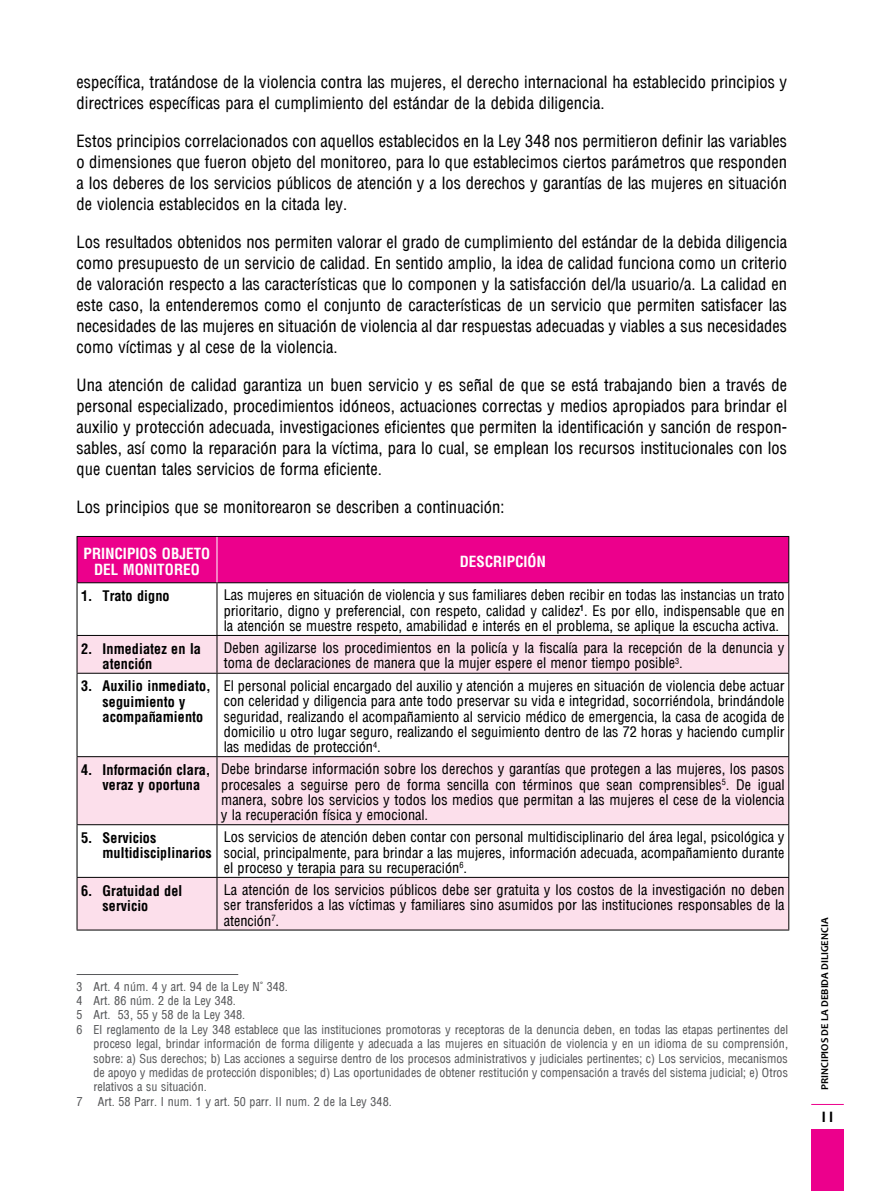
<style>
.page{position:relative;width:885px;height:1191px;background:#fff}
.page>*{position:absolute;margin:0;border:0;box-sizing:border-box;transform-origin:0 0}
.t1{font:16.5px/21px "Arena Condensed";color:#000;text-align:justify}
.t2{font:700 15px/16.2px "Arena Condensed";color:#fff;text-align:center}
.t3{font:700 15px "Gill Sans";color:#000;scale:.9 1}
.t4{font:14.25px/15.5px "Arena Condensed";color:#000;text-align:justify}
.t5{font:700 14.25px/15.5px "Arena Condensed";color:#000}
.t6{font:12px "Arena Condensed";color:#58595b}
.t7{font:700 10.5px "Candara";color:#000}
</style>
<div class="page">
<div style="left:811px;top:1128px;width:32px;height:63px;background:#ec008c"></div>
<hr style="left:811px;top:1104px;width:32px;height:1px;background:#ec008c">
<div style="left:78px;top:537px;width:710px;height:45px;background:#ec008c"></div>
<svg style="left:78px;top:636px;width:710px;height:293px;fill:#fcdfeb"></svg>
<hr style="left:77px;top:536px;width:140px;height:1px;background:#000">
<hr style="left:77px;top:537px;width:1px;height:45px;background:#000">
<hr style="left:217px;top:536px;width:572px;height:1px;background:#000">
<hr style="left:788px;top:537px;width:1px;height:45px;background:#000">
<hr style="left:77px;top:582px;width:140px;height:1px;background:#000">
<hr style="left:77px;top:583px;width:1px;height:52px;background:#000">
<hr style="left:217px;top:582px;width:572px;height:1px;background:#000">
<hr style="left:216px;top:583px;width:1px;height:52px;background:#000">
<hr style="left:788px;top:583px;width:1px;height:52px;background:#000">
<hr style="left:77px;top:635px;width:140px;height:1px;background:#000">
<hr style="left:77px;top:636px;width:1px;height:37px;background:#000">
<hr style="left:217px;top:635px;width:572px;height:1px;background:#000">
<hr style="left:216px;top:636px;width:1px;height:37px;background:#000">
<hr style="left:788px;top:636px;width:1px;height:37px;background:#000">
<hr style="left:77px;top:673px;width:140px;height:1px;background:#000">
<hr style="left:77px;top:673px;width:1px;height:83px;background:#000">
<hr style="left:217px;top:673px;width:572px;height:1px;background:#000">
<hr style="left:216px;top:673px;width:1px;height:83px;background:#000">
<hr style="left:788px;top:673px;width:1px;height:83px;background:#000">
<hr style="left:77px;top:756px;width:140px;height:1px;background:#000">
<hr style="left:77px;top:757px;width:1px;height:67px;background:#000">
<hr style="left:217px;top:756px;width:572px;height:1px;background:#000">
<hr style="left:216px;top:757px;width:1px;height:67px;background:#000">
<hr style="left:788px;top:757px;width:1px;height:67px;background:#000">
<hr style="left:77px;top:824px;width:140px;height:1px;background:#000">
<hr style="left:77px;top:825px;width:1px;height:52px;background:#000">
<hr style="left:217px;top:824px;width:572px;height:1px;background:#000">
<hr style="left:216px;top:825px;width:1px;height:52px;background:#000">
<hr style="left:788px;top:825px;width:1px;height:52px;background:#000">
<hr style="left:77px;top:877px;width:140px;height:1px;background:#000">
<hr style="left:77px;top:878px;width:1px;height:51px;background:#000">
<hr style="left:217px;top:877px;width:572px;height:1px;background:#000">
<hr style="left:216px;top:878px;width:1px;height:51px;background:#000">
<hr style="left:788px;top:878px;width:1px;height:51px;background:#000">
<hr style="left:77px;top:929px;width:140px;height:1px;background:#000">
<hr style="left:217px;top:929px;width:572px;height:1px;background:#000">
<hr style="left:216px;top:537px;width:1px;height:45px;background:#fff">
<hr style="left:77px;top:974px;width:161px;height:1px;background:#58595b">
<p class="t1" style="left:77px;top:71px;width:712px">específica, tratándose de la violencia contra las mujeres, el derecho internacional ha establecido principios y directrices específicas para el cumplimiento del estándar de la debida diligencia.</p>
<p class="t1" style="left:77px;top:130px;width:712px">Estos principios correlacionados con aquellos establecidos en la Ley 348 nos permitieron definir las variables o dimensiones que fueron objeto del monitoreo, para lo que establecimos ciertos parámetros que responden a los deberes de los servicios públicos de atención y a los derechos y garantías de las mujeres en situación de violencia establecidos en la citada ley.</p>
<p class="t1" style="left:77px;top:231px;width:712px">Los resultados obtenidos nos permiten valorar el grado de cumplimiento del estándar de la debida diligencia como presupuesto de un servicio de calidad. En sentido amplio, la idea de calidad funciona como un criterio de valoración respecto a las características que lo componen y la satisfacción del/la usuario/a. La calidad en este caso, la entenderemos como el conjunto de características de un servicio que permiten satisfacer las necesidades de las mujeres en situación de violencia al dar respuestas adecuadas y viables a sus necesidades como víctimas y al cese de la violencia.</p>
<p class="t1" style="left:77px;top:375px;width:712px">Una atención de calidad garantiza un buen servicio y es señal de que se está trabajando bien a través de personal especializado, procedimientos idóneos, actuaciones correctas y medios apropiados para brindar el auxilio y protección adecuada, investigaciones eficientes que permiten la identificación y sanción de respon&shy;sables, así como la reparación para la víctima, para lo cual, se emplean los recursos institucionales con los que cuentan tales servicios de forma eficiente.</p>
<p class="t1" style="left:77px;top:497px;width:429px">Los principios que se monitorearon se describen a continuación:</p>
<p class="t2" style="left:84px;top:545px;width:128px">PRINCIPIOS OBJETO<br>DEL MONITOREO</p>
<p class="t2" style="left:459px;top:553px;width:88px">DESCRIPCIÓN</p>
<p class="t5" style="left:81px;top:588px;width:90px">1. Trato digno</p>
<p class="t4" style="left:224px;top:587px;width:562px">Las mujeres en situación de violencia y sus familiares deben recibir en todas las instancias un trato prioritario, digno y preferencial, con respeto, calidad y calidez<sup>1</sup>. Es por ello, indispensable que en la atención se muestre respeto, amabilidad e interés en el problema, se aplique la escucha activa.</p>
<p class="t5" style="left:102px;top:640px;width:100px;text-indent:-21px">2. Inmediatez en la atención</p>
<p class="t4" style="left:224px;top:640px;width:562px">Deben agilizarse los procedimientos en la policía y la fiscalía para la recepción de la denuncia y toma de declaraciones de manera que la mujer espere el menor tiempo posible<sup>3</sup>.</p>
<p class="t5" style="left:103px;top:678px;width:110px;text-indent:-21px">3. Auxilio inmediato, seguimiento y acompañamiento</p>
<p class="t4" style="left:224px;top:678px;width:562px">El personal policial encargado del auxilio y atención a mujeres en situación de violencia debe actuar con celeridad y diligencia para ante todo preservar su vida e integridad, socorriéndola, brindándole seguridad, realizando el acompañamiento al servicio médico de emergencia, la casa de acogida de domicilio u otro lugar seguro, realizando el seguimiento dentro de las 72 horas y haciendo cumplir las medidas de protección<sup>4</sup>.</p>
<p class="t5" style="left:102px;top:762px;width:110px;text-indent:-21px">4. Información clara, veraz y oportuna</p>
<p class="t4" style="left:221px;top:761px;width:564px">Debe brindarse información sobre los derechos y garantías que protegen a las mujeres, los pasos procesales a seguirse pero de forma sencilla con términos que sean comprensibles<sup>5</sup>. De igual manera, sobre los servicios y todos los medios que permitan a las mujeres el cese de la violencia y la recuperación física y emocional.</p>
<p class="t5" style="left:102px;top:830px;width:111px;text-indent:-21px">5. Servicios multidisciplinarios</p>
<p class="t4" style="left:224px;top:829px;width:562px">Los servicios de atención deben contar con personal multidisciplinario del área legal, psicológica y social, principalmente, para brindar a las mujeres, información adecuada, acompañamiento durante el proceso y terapia para su recuperación<sup>6</sup>.</p>
<p class="t5" style="left:103px;top:882px;width:81px;text-indent:-21px">6. Gratuidad del servicio</p>
<p class="t4" style="left:224px;top:882px;width:562px">La atención de los servicios públicos debe ser gratuita y los costos de la investigación no deben ser transferidos a las víctimas y familiares sino asumidos por las instituciones responsables de la atención<sup>7</sup>.</p>
<p class="t6" style="left:77px;top:979px;width:213px">3 Art. 4 núm. 4 y art. 94 de la Ley N° 348.</p>
<p class="t6" style="left:77px;top:993px;width:161px">4 Art. 86 núm. 2 de la Ley 348.</p>
<p class="t6" style="left:77px;top:1008px;width:170px">5 Art. 53, 55 y 58 de la Ley 348.</p>
<p class="t6" style="left:77px;top:1022px;width:713px">6 El reglamento de la Ley 348 establece que las instituciones promotoras y receptoras de la denuncia deben, en todas las etapas pertinentes del</p>
<p class="t6" style="left:94px;top:1036px;width:696px">proceso legal, brindar información de forma diligente y adecuada a las mujeres en situación de violencia y en un idioma de su comprensión,</p>
<p class="t6" style="left:94px;top:1051px;width:695px">sobre: a) Sus derechos; b) Las acciones a seguirse dentro de los procesos administrativos y judiciales pertinentes; c) Los servicios, mecanismos</p>
<p class="t6" style="left:94px;top:1065px;width:695px">de apoyo y medidas de protección disponibles; d) Las oportunidades de obtener restitución y compensación a través del sistema judicial; e) Otros</p>
<p class="t6" style="left:94px;top:1080px;width:115px">relativos a su situación.</p>
<p class="t6" style="left:77px;top:1094px;width:8px">7</p>
<p class="t6" style="left:98px;top:1094px;width:295px">Art. 58 Parr. I num. 1 y art. 50 parr. II num. 2 de la Ley 348.</p>
<p class="t7" style="left:818px;top:1090px;width:174px;rotate:-90deg">PRINCIPIOS DE LA DEBIDA DILIGENCIA</p>
<p class="t3" style="left:820px;top:1108px;width:18px">11</p>
</div>
